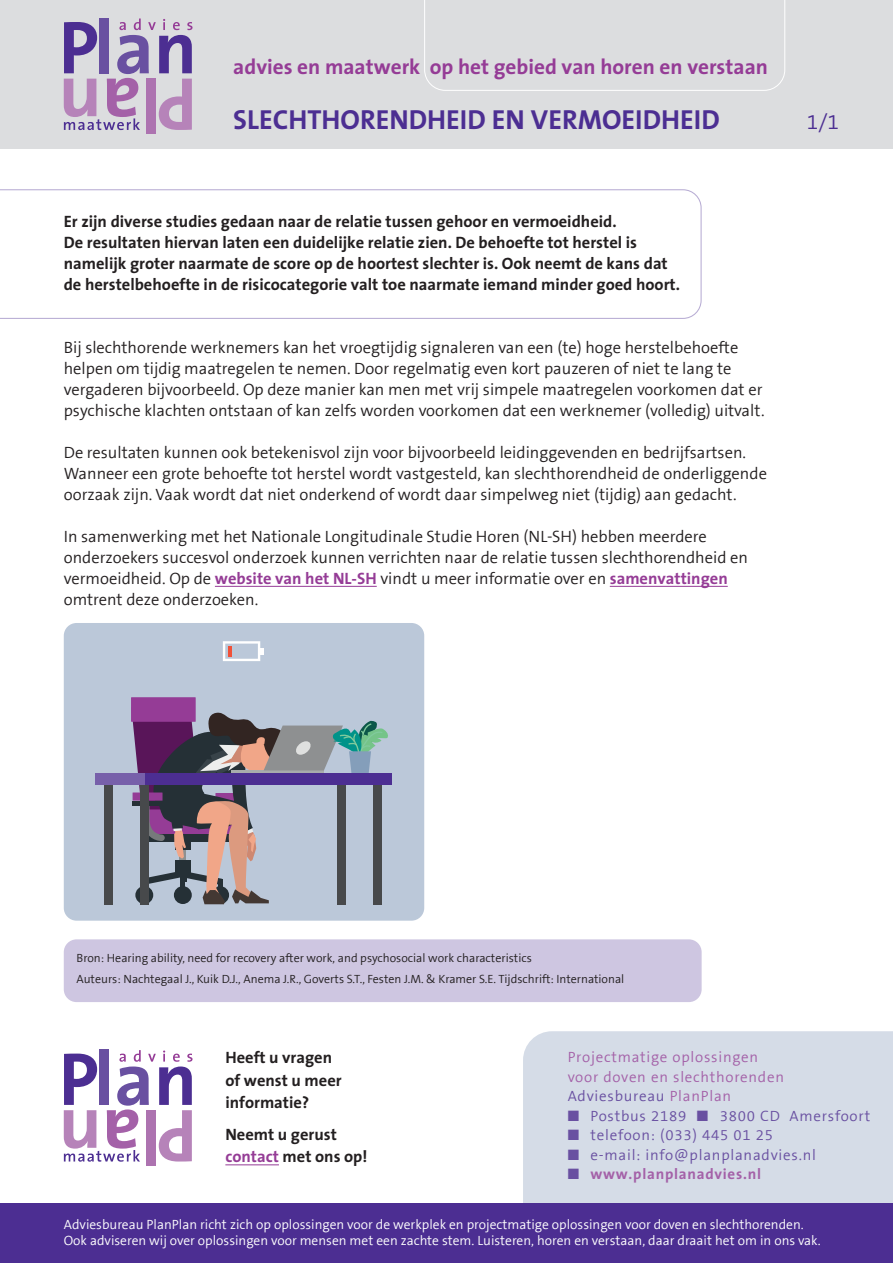
<style>
.page{position:relative;width:893px;height:1263px;background:#fff}
.page>*{position:absolute;margin:0;border:0;box-sizing:border-box;transform-origin:0 0}
.t1{font:700 27.75px "The Sans";color:#4c2e92}
.t2{font:700 21.3px "The Sans";color:#953c96}
.t3{font:300 21px "The Sans B4";color:#4c2e92}
.t4{font:300 16.5px/21px "The Sans B4";color:#231f20}
.t5{font:700 16.5px/21px "The Sans";color:#231f20}
.t6{font:300 15px "The Sans B4";letter-spacing:.05em;color:#6950a1}
.t7{font:300 15px/19.5px "The Sans B4";letter-spacing:.05em;color:#a461a8}
.t8{font:700 15px "The Sans";letter-spacing:.05em;color:#a461a8}
.t9{font:300 13.5px/15.9px "The Sans B4";color:#fff}
.t10{font:300 12px/21px "The Sans B4";color:#231f20}
.s1{font-family:"The Sans";font-weight:700;color:#953c96}
.s2{color:#953c96}
.s3{color:#6950a1}
</style>
<div class="page">
<div style="left:0;top:0;width:893px;height:149px;background:#dcdddf"></div>
<div style="left:99px;top:18px;width:10px;height:55px;background:#6950a1"></div>
<div style="left:146px;top:79px;width:10px;height:55px;background:#ad73b0"></div>
<svg style="left:64px;top:19px;width:129px;height:111px"></svg>
<div style="left:146px;top:1110px;width:10px;height:55px;background:#ad73b0"></div>
<svg style="left:64px;top:1050px;width:129px;height:112px"></svg>
<svg style="left:424px;top:0;width:361px;height:91px"></svg>
<div style="left:523px;top:1031px;width:370px;height:172px;background:#d5dce7"></div>
<div style="left:0;top:1203px;width:893px;height:60px;background:#4c2e92"></div>
<div style="left:64px;top:939px;width:638px;height:63px;background:#cec6e1;border-radius:13px"></div>
<svg style="left:0;top:189px;width:702px;height:130px"></svg>
<hr style="left:215px;top:586px;width:162px;height:1px;background:#953c96">
<hr style="left:610px;top:586px;width:118px;height:1px;background:#953c96">
<hr style="left:225px;top:1164px;width:54px;height:1px;background:#953c96">
<div style="left:64px;top:623px;width:360px;height:298px;background:#bbc8d9;border-radius:13px"></div>
<div style="left:131px;top:697px;width:65px;height:25px;background:#953c96"></div>
<svg style="left:131px;top:707px;width:257px;height:197px"></svg>
<div style="left:140px;top:785px;width:8px;height:119px;background:#47494b"></div>
<div style="left:104px;top:785px;width:8px;height:119px;background:#47494b"></div>
<div style="left:374px;top:785px;width:8px;height:119px;background:#47494b"></div>
<div style="left:338px;top:785px;width:8px;height:119px;background:#47494b"></div>
<div style="left:144px;top:773px;width:248px;height:12px;background:#4c2e92"></div>
<div style="left:95px;top:773px;width:49px;height:12px;background:#7760aa"></div>
<svg style="left:223px;top:641px;width:41px;height:20px"></svg>
<p class="t2" style="left:233px;top:49px;width:536px">advies en maatwerk op het gebied van horen en verstaan</p>
<h1 class="t1" style="left:233px;top:97px;width:488px">SLECHTHORENDHEID EN VERMOEIDHEID</h1>
<p class="t3" style="left:807px;top:111px;width:34px">1/1</p>
<p class="t5" style="left:64px;top:210px;width:618px">Er zijn diverse studies gedaan naar de relatie tussen gehoor en vermoeidheid.<br>De resultaten hiervan laten een duidelijke relatie zien. De behoefte tot herstel is namelijk groter naarmate de score op de hoortest slechter is. Ook neemt de kans dat de herstelbehoefte in de risicocategorie valt toe naarmate iemand minder goed hoort.</p>
<p class="t4" style="left:64px;top:337px;width:702px">Bij slechthorende werknemers kan het vroegtijdig signaleren van een (te) hoge herstelbehoefte helpen om tijdig maatregelen te nemen. Door regelmatig even kort pauzeren of niet te lang te vergaderen bijvoorbeeld. Op deze manier kan men met vrij simpele maatregelen voorkomen dat er psychische klachten ontstaan of kan zelfs worden voorkomen dat een werknemer (volledig) uitvalt.</p>
<p class="t4" style="left:64px;top:442px;width:705px">De resultaten kunnen ook betekenisvol zijn voor bijvoorbeeld leidinggevenden en bedrijfsartsen.<br>Wanneer een grote behoefte tot herstel wordt vastgesteld, kan slechthorendheid de onderliggende oorzaak zijn. Vaak wordt dat niet onderkend of wordt daar simpelweg niet (tijdig) aan gedacht.</p>
<p class="t4" style="left:64px;top:526px;width:686px">In samenwerking met het Nationale Longitudinale Studie Horen (NL-SH) hebben meerdere onderzoekers succesvol onderzoek kunnen verrichten naar de relatie tussen slechthorendheid en vermoeidheid. Op de <span class="s1">website van het NL-SH</span> vindt u meer informatie over en <span class="s1">samenvattingen </span>omtrent deze onderzoeken.</p>
<p class="t10" style="left:77px;top:948px;width:549px">Bron: Hearing ability, need for recovery after work, and psychosocial work characteristics<br>Auteurs: Nachtegaal J., Kuik D.J., Anema J.R., Goverts S.T., Festen J.M. &amp; Kramer S.E. Tijdschrift: International</p>
<p class="t5" style="left:225px;top:1046px;width:118px;line-height:22.5px">Heeft u vragen of wenst u meer informatie?</p>
<p class="t5" style="left:225px;top:1123px;width:144px;line-height:22.5px">Neemt u gerust <span class="s2">contact</span> met ons op!</p>
<p class="t7" style="left:568px;top:1048px;width:218px">Projectmatige oplossingen voor doven en slechthorenden<br><span class="s3">Adviesbureau</span> PlanPlan</p>
<p class="t6" style="left:568px;top:1108px;width:304px">■ Postbus 2189 ■ 3800 CD Amersfoort</p>
<p class="t6" style="left:568px;top:1127px;width:207px">■ telefoon: (033) 445 01 25</p>
<p class="t6" style="left:568px;top:1147px;width:250px">■ e-mail: info@planplanadvies.nl</p>
<p class="t8" style="left:568px;top:1162px;width:195px"><span class="s3">■</span> www.planplanadvies.nl</p>
<p class="t9" style="left:64px;top:1217px;width:758px">Adviesbureau PlanPlan richt zich op oplossingen voor de werkplek en projectmatige oplossingen voor doven en slechthorenden.<br>Ook adviseren wij over oplossingen voor mensen met een zachte stem. Luisteren, horen en verstaan, daar draait het om in ons vak.</p>
</div>
